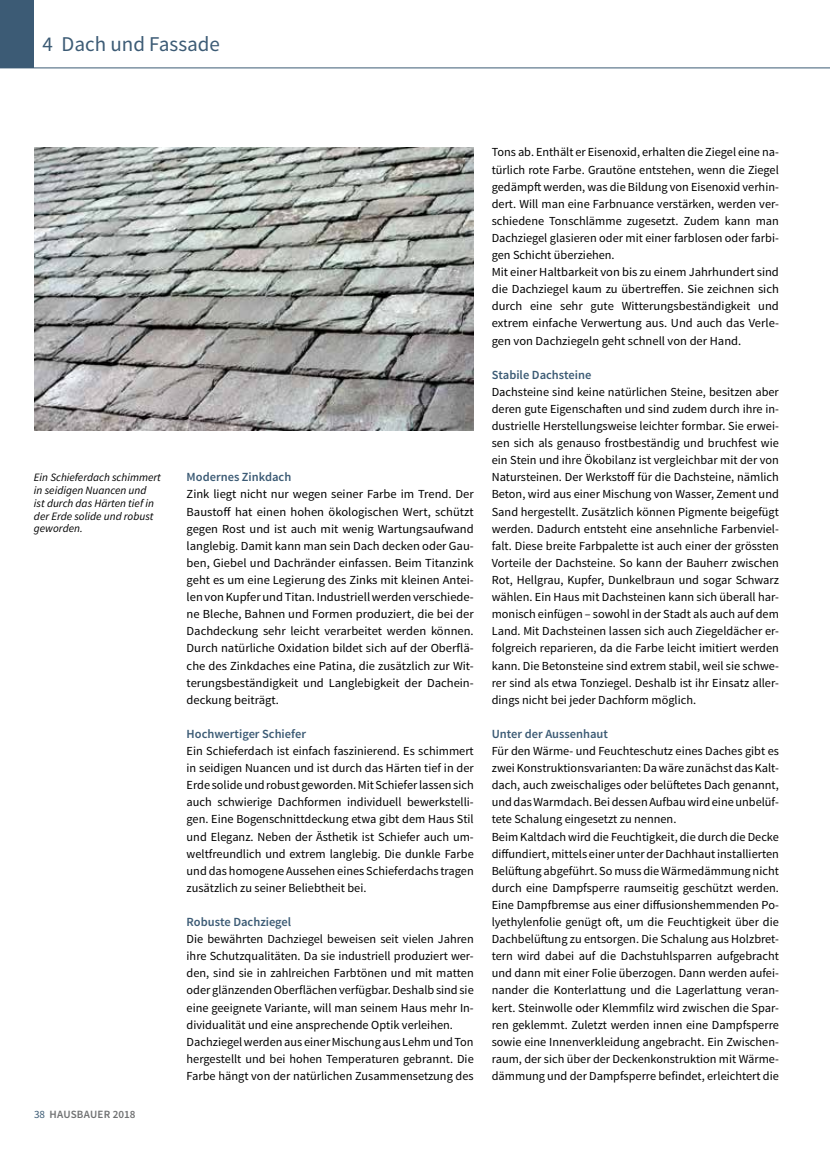
<style>
.page{position:relative;width:830px;height:1161px;background:#fff}
.page>*{position:absolute;margin:0;border:0;box-sizing:border-box;transform-origin:0 0}
.t1{font:21px "Source Sans Pro";color:#3c5b75}
.t2{font:600 12.45px "Source Sans Pro";color:#3c5b75}
.t3{font:12.3px/17.1px "Source Sans Pro";color:#000;text-align:justify}
.t4{font:italic 11.25px/12.8px "Source Sans Pro";color:#000}
.t5{font:600 11.1px "Source Sans Pro";letter-spacing:.01em;color:#707172}
.s1{font-weight:400;color:#3c5b75}
</style>
<div class="page">
<div style="left:0;top:0;width:34px;height:68px;background:#3c5b75"></div>
<hr style="left:0;top:68px;width:829px;height:1px;background:#3c5b75">
<img style="left:34px;top:148px;width:439px;height:282px">
<h1 class="t1" style="left:43px;top:31px;width:179px">4 Dach und Fassade</h1>
<p class="t4" style="left:34px;top:471px;width:128px">Ein Schieferdach schimmert in seidigen Nuancen und<br>ist durch das Härten tief in der Erde solide und robust geworden.</p>
<p class="t5" style="left:34px;top:1108px;width:103px"><span class="s1">38</span> HAUSBAUER 2018</p>
<p class="t2" style="left:186px;top:469px;width:106px">Modernes Zinkdach</p>
<p class="t3" style="left:186px;top:486px;width:288px">Zink liegt nicht nur wegen seiner Farbe im Trend. Der Baustoff hat einen hohen ökologischen Wert, schützt gegen Rost und ist auch mit wenig Wartungsaufwand langlebig. Damit kann man sein Dach decken oder Gau&shy;ben, Giebel und Dachränder einfassen. Beim Titanzink geht es um eine Legierung des Zinks mit kleinen Antei&shy;len von Kupfer und Titan. Industriell werden verschiede&shy;ne Bleche, Bahnen und Formen produziert, die bei der Dachdeckung sehr leicht verarbeitet werden können.<br>Durch natürliche Oxidation bildet sich auf der Oberflä&shy;che des Zinkdaches eine Patina, die zusätzlich zur Wit&shy;terungsbeständigkeit und Langlebigkeit der Dachein&shy;deckung beiträgt.</p>
<p class="t2" style="left:186px;top:726px;width:121px">Hochwertiger Schiefer</p>
<p class="t3" style="left:186px;top:742px;width:288px">Ein Schieferdach ist einfach faszinierend. Es schimmert in seidigen Nuancen und ist durch das Härten tief in der Erde solide und robust geworden. Mit Schiefer lassen sich auch schwierige Dachformen individuell bewerkstelli&shy;gen. Eine Bogenschnittdeckung etwa gibt dem Haus Stil und Eleganz. Neben der Ästhetik ist Schiefer auch um&shy;weltfreundlich und extrem langlebig. Die dunkle Farbe und das homogene Aussehen eines Schieferdachs tragen zusätzlich zu seiner Beliebtheit bei.</p>
<p class="t2" style="left:186px;top:914px;width:106px">Robuste Dachziegel</p>
<p class="t3" style="left:186px;top:931px;width:288px;text-align:left">Die bewährten Dachziegel beweisen seit vielen Jahren ihre Schutzqualitäten. Da sie industriell produziert wer&shy;den, sind sie in zahlreichen Farbtönen und mit matten oder glänzenden Oberflächen verfügbar. Deshalb sind sie eine geeignete Variante, will man seinem Haus mehr In&shy;dividualität und eine ansprechende Optik verleihen.<br>Dachziegel werden aus einer Mischung aus Lehm und Ton hergestellt und bei hohen Temperaturen gebrannt. Die Farbe hängt von der natürlichen Zusammensetzung des</p>
<p class="t3" style="left:491px;top:144px;width:288px;text-align:left">Tons ab. Enthält er Eisenoxid, erhalten die Ziegel eine na&shy;türlich rote Farbe. Grautöne entstehen, wenn die Ziegel gedämpft werden, was die Bildung von Eisenoxid verhin&shy;dert. Will man eine Farbnuance verstärken, werden ver&shy;schiedene Tonschlämme zugesetzt. Zudem kann man Dachziegel glasieren oder mit einer farblosen oder farbi&shy;gen Schicht überziehen.<br>Mit einer Haltbarkeit von bis zu einem Jahrhundert sind die Dachziegel kaum zu übertreffen. Sie zeichnen sich durch eine sehr gute Witterungsbeständigkeit und extrem einfache Verwertung aus. Und auch das Verle&shy;gen von Dachziegeln geht schnell von der Hand.</p>
<p class="t2" style="left:491px;top:367px;width:101px">Stabile Dachsteine</p>
<p class="t3" style="left:491px;top:383px;width:288px">Dachsteine sind keine natürlichen Steine, besitzen aber deren gute Eigenschaften und sind zudem durch ihre in&shy;dustrielle Herstellungsweise leichter formbar. Sie erwei&shy;sen sich als genauso frostbeständig und bruchfest wie ein Stein und ihre Ökobilanz ist vergleichbar mit der von Natursteinen. Der Werkstoff für die Dachsteine, nämlich Beton, wird aus einer Mischung von Wasser, Zement und Sand hergestellt. Zusätzlich können Pigmente beigefügt werden. Dadurch entsteht eine ansehnliche Farbenviel&shy;falt. Diese breite Farbpalette ist auch einer der grössten Vorteile der Dachsteine. So kann der Bauherr zwischen Rot, Hellgrau, Kupfer, Dunkelbraun und sogar Schwarz wählen. Ein Haus mit Dachsteinen kann sich überall har&shy;monisch einfügen – sowohl in der Stadt als auch auf dem Land. Mit Dachsteinen lassen sich auch Ziegeldächer er&shy;folgreich reparieren, da die Farbe leicht imitiert werden kann. Die Betonsteine sind extrem stabil, weil sie schwe&shy;rer sind als etwa Tonziegel. Deshalb ist ihr Einsatz aller&shy;dings nicht bei jeder Dachform möglich.</p>
<p class="t2" style="left:491px;top:726px;width:118px">Unter der Aussenhaut</p>
<p class="t3" style="left:491px;top:742px;width:288px;text-align:left">Für den Wärme- und Feuchteschutz eines Daches gibt es zwei Konstruktionsvarianten: Da wäre zunächst das Kalt&shy;dach, auch zweischaliges oder belüftetes Dach genannt, und das Warmdach. Bei dessen Aufbau wird eine unbelüf&shy;tete Schalung eingesetzt zu nennen.<br>Beim Kaltdach wird die Feuchtigkeit, die durch die Decke diffundiert, mittels einer unter der Dachhaut installierten Belüftung abgeführt. So muss die Wärmedämmung nicht durch eine Dampfsperre raumseitig geschützt werden.<br>Eine Dampfbremse aus einer diffusionshemmenden Po&shy;lyethylenfolie genügt oft, um die Feuchtigkeit über die Dachbelüftung zu entsorgen. Die Schalung aus Holzbret&shy;tern wird dabei auf die Dachstuhlsparren aufgebracht und dann mit einer Folie überzogen. Dann werden aufei&shy;nander die Konterlattung und die Lagerlattung veran&shy;kert. Steinwolle oder Klemmfilz wird zwischen die Spar&shy;ren geklemmt. Zuletzt werden innen eine Dampfsperre sowie eine Innenverkleidung angebracht. Ein Zwischen&shy;raum, der sich über der Deckenkonstruktion mit Wärme&shy;dämmung und der Dampfsperre befindet, erleichtert die</p>
</div>
